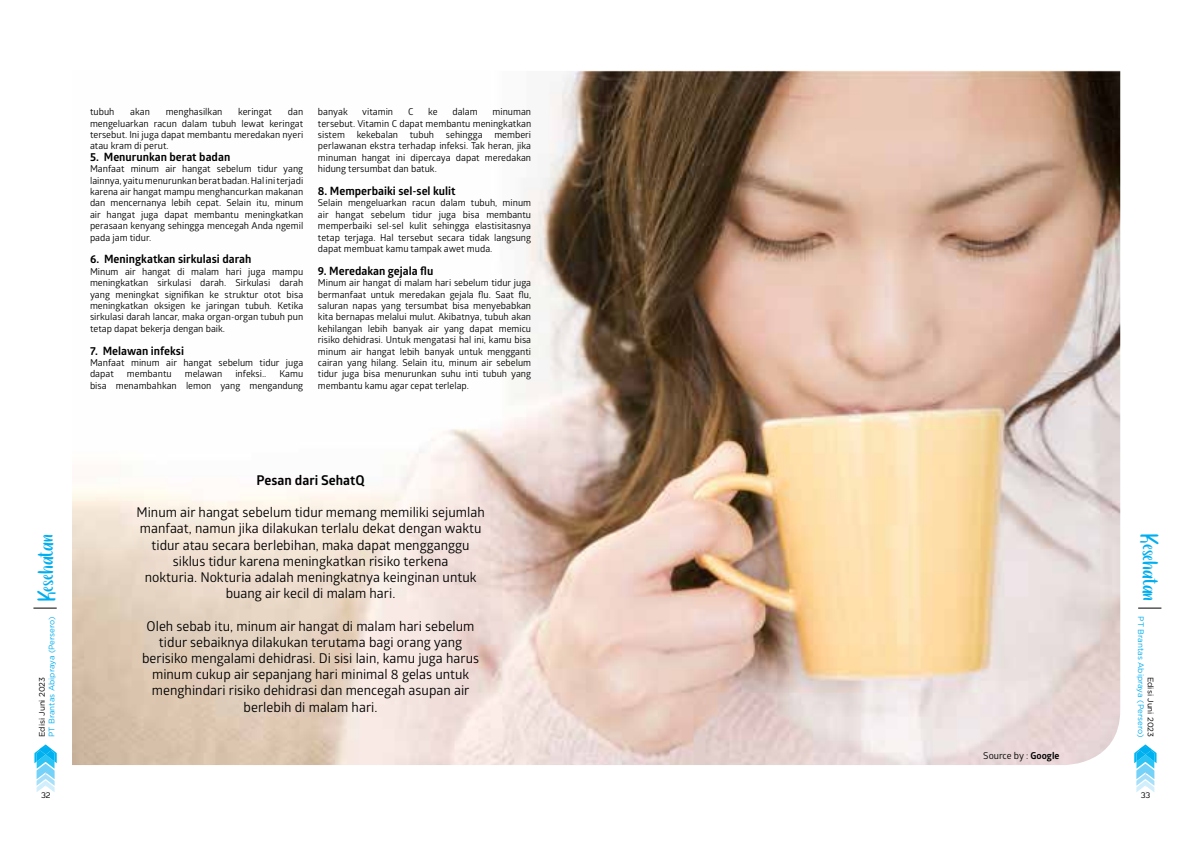
<style>
.page{position:relative;width:1191px;height:842px;background:#fff}
.page>*{position:absolute;margin:0;border:0;box-sizing:border-box;transform-origin:0 0}
.t1{font:22px "Puisi Adinda";color:#00aeef}
.t2{font:13.5px/16.2px "Glober";color:#000;text-align:center}
.t3{font:700 13.5px "Glober";color:#000}
.t4{font:700 11.5px "Glober";color:#000}
.t5{font:9.5px/11.4px "Glober";color:#000;text-align:justify}
.t6{font:8px "Gotham";color:#00aeef}
.t7{font:8px "Gotham";color:#000}
.t8{font:8px "Diavlo";color:#000}
.s1{font-weight:700}
</style>
<div class="page">
<svg style="left:1134px;top:744px;width:22px;height:48px"></svg>
<svg style="left:34px;top:744px;width:23px;height:48px"></svg>
<img style="left:72px;top:71px;width:1048px;height:694px">
<svg style="left:33px;top:608px;width:24px;height:1px"></svg>
<svg style="left:1138px;top:608px;width:23px;height:1px"></svg>
<p class="t5" style="left:90px;top:106px;width:215px;text-indent:198px">dan mengeluarkan racun dalam tubuh lewat keringat tersebut. Ini juga dapat membantu meredakan nyeri atau kram di perut.</p>
<p class="t4" style="left:90px;top:149px;width:142px">5. Menurunkan berat badan</p>
<p class="t5" style="left:90px;top:163px;width:215px">Manfaat minum air hangat sebelum tidur yang lainnya, yaitumenurunkan berat badan. Hal ini terjadi karena air hangat mampu menghancurkan makanan dan mencernanya lebih cepat. Selain itu, minum air hangat juga dapat membantu meningkatkan perasaan kenyang sehingga mencegah Anda ngemil pada jam tidur.</p>
<p class="t4" style="left:90px;top:251px;width:163px">6. Meningkatkan sirkulasi darah</p>
<p class="t5" style="left:90px;top:265px;width:215px">Minum air hangat di malam hari juga mampu meningkatkan sirkulasi darah. Sirkulasi darah yang meningkat signifikan ke struktur otot bisa meningkatkan oksigen ke jaringan tubuh. Ketika sirkulasi darah lancar, maka organ-organ tubuh pun tetap dapat bekerja dengan baik.</p>
<p class="t4" style="left:90px;top:342px;width:96px">7. Melawan infeksi</p>
<p class="t5" style="left:90px;top:356px;width:215px">Manfaat minum air hangat sebelum tidur juga dapat</p>
<p class="t5" style="left:90px;top:106px;width:26px">tubuh</p>
<p class="t5" style="left:130px;top:106px;width:21px">akan</p>
<p class="t5" style="left:166px;top:106px;width:58px">menghasilkan</p>
<p class="t5" style="left:238px;top:106px;width:35px">keringat</p>
<p class="t5" style="left:127px;top:368px;width:46px">membantu</p>
<p class="t5" style="left:185px;top:368px;width:39px">melawan</p>
<p class="t5" style="left:235px;top:368px;width:32px">infeksi..</p>
<p class="t5" style="left:90px;top:368px;width:215px;text-align:right">Kamu<br>bisa menambahkan lemon yang mengandung</p>
<p class="t5" style="left:318px;top:106px;width:31px">banyak</p>
<p class="t5" style="left:362px;top:106px;width:32px">vitamin</p>
<p class="t5" style="left:408px;top:106px;width:7px">C</p>
<p class="t5" style="left:428px;top:106px;width:11px">ke</p>
<p class="t5" style="left:452px;top:106px;width:27px">dalam</p>
<p class="t5" style="left:318px;top:106px;width:215px;text-indent:175px">minuman tersebut. Vitamin C dapat membantu meningkatkan sistem kekebalan tubuh sehingga memberi perlawanan ekstra terhadap infeksi. Tak heran, jika minuman hangat ini dipercaya dapat meredakan hidung tersumbat dan batuk.</p>
<p class="t4" style="left:318px;top:183px;width:139px">8. Memperbaiki sel-sel kulit</p>
<p class="t5" style="left:318px;top:197px;width:215px">Selain mengeluarkan racun dalam tubuh, minum air hangat sebelum tidur juga bisa membantu memperbaiki sel-sel kulit sehingga elastisitasnya tetap terjaga. Hal tersebut secara tidak langsung dapat membuat kamu tampak awet muda.</p>
<p class="t4" style="left:318px;top:263px;width:117px">9. Meredakan gejala flu</p>
<p class="t5" style="left:318px;top:277px;width:215px">Minum air hangat di malam hari sebelum tidur juga bermanfaat untuk meredakan gejala flu. Saat flu, saluran napas yang tersumbat bisa menyebabkan kita bernapas melalui mulut. Akibatnya, tubuh akan kehilangan lebih banyak air yang dapat memicu risiko dehidrasi. Untuk mengatasi hal ini, kamu bisa minum air hangat lebih banyak untuk mengganti cairan yang hilang. Selain itu, minum air sebelum tidur juga bisa menurunkan suhu inti tubuh yang membantu kamu agar cepat terlelap.</p>
<h2 class="t3" style="left:256px;top:471px;width:110px">Pesan dari SehatQ</h2>
<p class="t2" style="left:136px;top:504px;width:350px">Minum air hangat sebelum tidur memang memiliki sejumlah manfaat, namun jika dilakukan terlalu dekat dengan waktu tidur atau secara berlebihan, maka dapat mengganggu siklus tidur karena meningkatkan risiko terkena<br>nokturia. Nokturia adalah meningkatnya keinginan untuk buang air kecil di malam hari.</p>
<p class="t2" style="left:142px;top:617px;width:339px">Oleh sebab itu, minum air hangat di malam hari sebelum tidur sebaiknya dilakukan terutama bagi orang yang berisiko mengalami dehidrasi. Di sisi lain, kamu juga harus minum cukup air sepanjang hari minimal 8 gelas untuk menghindari risiko dehidrasi dan mencegah asupan air berlebih di malam hari.</p>
<h1 class="t1" style="left:34px;top:601px;width:68px;rotate:-90deg">Kesehatan</h1>
<h1 class="t1" style="left:1161px;top:534px;width:68px;rotate:90deg">Kesehatan</h1>
<p class="t6" style="left:46px;top:737px;width:122px;rotate:-90deg">PT Brantas Abipraya (Persero)</p>
<p class="t6" style="left:1146px;top:616px;width:122px;rotate:90deg">PT Brantas Abipraya (Persero)</p>
<p class="t7" style="left:37px;top:737px;width:62px;rotate:-90deg">Edisi Juni 2023</p>
<p class="t7" style="left:1155px;top:677px;width:62px;rotate:90deg">Edisi Juni 2023</p>
<p class="t8" style="left:41px;top:790px;width:11px">32</p>
<p class="t5" style="left:983px;top:749px;width:78px">Source by : <span class="s1">Google</span></p>
<p class="t8" style="left:1140px;top:790px;width:11px">33</p>
</div>
